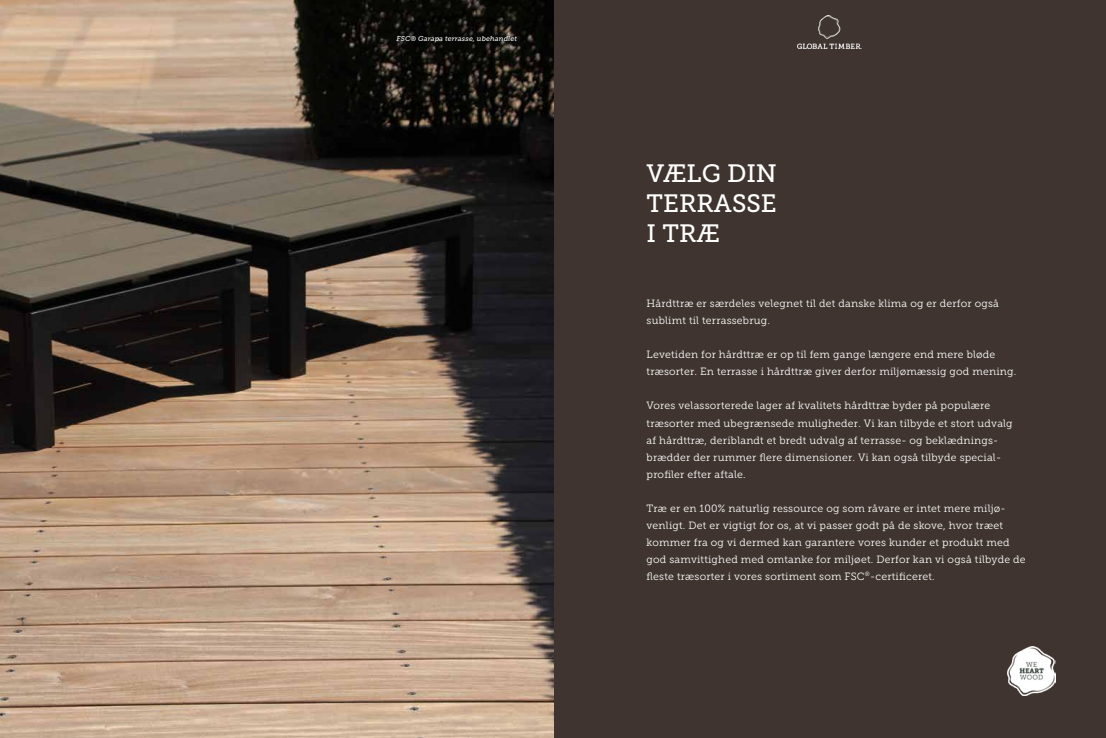
<style>
.page{position:relative;width:1106px;height:738px;background:#fff}
.page>*{position:absolute;margin:0;border:0;box-sizing:border-box;transform-origin:0 0}
.t1{font:25px/30px "Museo Slab 500";color:#fff;text-align:justify}
.t2{font:10.5px/17px "Museo Slab 300";letter-spacing:.02em;color:#fff}
.t3{font:italic 7px "Museo Slab 500";letter-spacing:.02em;color:#fff}
</style>
<div class="page">
<div style="left:0;top:0;width:1106px;height:737px;background:#3f342f"></div>
<img style="left:797px;top:16px;width:63px;height:32px">
<img style="left:1007px;top:646px;width:48px;height:48px">
<img style="left:0;top:0;width:553px;height:737px">
<p class="t3" style="left:396px;top:35px;width:122px">FSC® Garapa terrasse, ubehandlet</p>
<h1 class="t1" style="left:646px;top:158px;width:132px">VÆLG DIN TERRASSE I TRÆ</h1>
<p class="t2" style="left:646px;top:295px;width:354px">Hårdttræ er særdeles velegnet til det danske klima og er derfor også sublimt til terrassebrug.</p>
<p class="t2" style="left:646px;top:346px;width:371px">Levetiden for hårdttræ er op til fem gange længere end mere bløde træsorter. En terrasse i hårdttræ giver derfor miljømæssig god mening.</p>
<p class="t2" style="left:646px;top:397px;width:367px">Vores velassorterede lager af kvalitets hårdttræ byder på populære træsorter med ubegrænsede muligheder. Vi kan tilbyde et stort udvalg af hårdttræ, deriblandt et bredt udvalg af terrasse- og beklædnings&shy;brædder der rummer flere dimensioner. Vi kan også tilbyde special&shy;profiler efter aftale.</p>
<p class="t2" style="left:646px;top:499px;width:381px">Træ er en 100% naturlig ressource og som råvare er intet mere miljø&shy;venligt. Det er vigtigt for os, at vi passer godt på de skove, hvor træet kommer fra og vi dermed kan garantere vores kunder et produkt med god samvittighed med omtanke for miljøet. Derfor kan vi også tilbyde de fleste træsorter i vores sortiment som FSC<sup>®</sup>-certificeret.</p>
</div>
